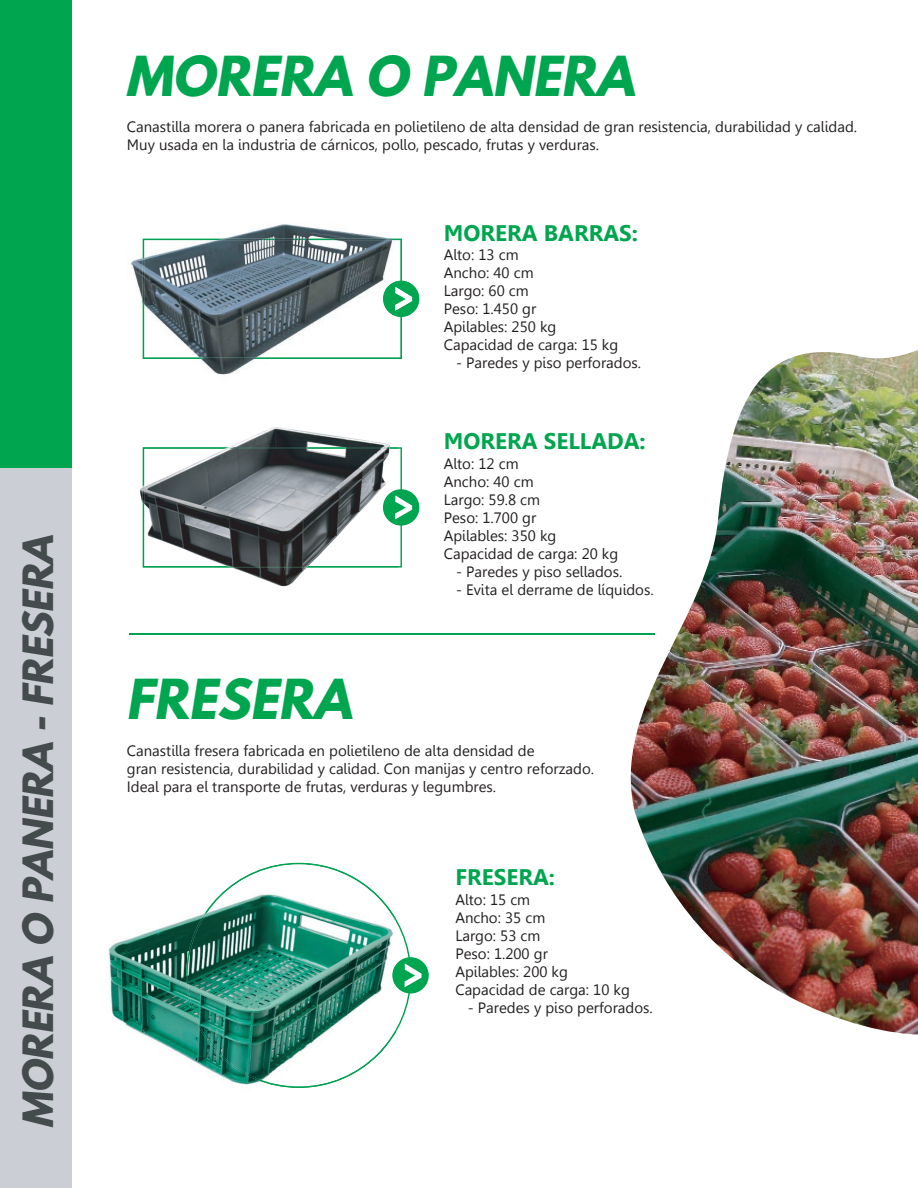
<style>
.page{position:relative;width:918px;height:1188px;background:#fff}
.page>*{position:absolute;margin:0;border:0;box-sizing:border-box;transform-origin:0 0}
.t1{font:italic 700 48.9px "League Spartan";color:#00a54f}
.t2{font:italic 700 37.05px "League Spartan";color:#434b4c}
.t3{font:700 22.5px "Leelawadee";color:#00a54f}
.t4{font:15px/18px "Leelawadee";color:#231f20}
</style>
<div class="page">
<img style="left:610px;top:350px;width:308px;height:684px">
<div style="left:0;top:0;width:72px;height:1188px;background:#00a54f"></div>
<div style="left:0;top:469px;width:72px;height:719px;background:#cbced5"></div>
<div style="left:383px;top:281px;width:36px;height:36px;background:#00a54f;border-radius:50%"></div>
<div style="left:383px;top:489px;width:36px;height:37px;background:#00a54f;border-radius:50%"></div>
<svg style="left:398px;top:447px;width:14px;height:121px"></svg>
<img style="left:139px;top:427px;width:252px;height:160px">
<img style="left:143px;top:447px;width:255px;height:121px">
<img style="left:383px;top:489px;width:15px;height:36px">
<img style="left:395px;top:495px;width:3px;height:24px">
<img style="left:131px;top:224px;width:274px;height:151px">
<img style="left:143px;top:239px;width:259px;height:120px">
<img style="left:383px;top:281px;width:28px;height:36px">
<img style="left:395px;top:287px;width:16px;height:24px">
<hr style="left:130px;top:634px;width:525px;height:1px;background:#00a152">
<div style="left:392px;top:957px;width:37px;height:37px;background:#00a54f;border-radius:50%"></div>
<svg style="left:405px;top:963px;width:17px;height:24px"></svg>
<img style="left:108px;top:862px;width:196px;height:195px">
<img style="left:186px;top:863px;width:210px;height:225px">
<img style="left:392px;top:965px;width:4px;height:21px">
<h2 class="t2" style="left:9px;top:1128px;width:603px;rotate:-90deg">MORERA O PANERA -FRESERA</h2>
<h1 class="t1" style="left:126px;top:38px;width:522px">MORERA O PANERA</h1>
<p class="t4" style="left:127px;top:118px;width:732px">Canastilla morera o panera fabricada en polietileno de alta densidad de gran resistencia, durabilidad y calidad.<br>Muy usada en la industria de cárnicos, pollo, pescado, frutas y verduras.</p>
<h3 class="t3" style="left:444px;top:220px;width:196px">MORERA BARRAS:</h3>
<p class="t4" style="left:444px;top:246px;width:176px">Alto: 13 cm<br>Ancho: 40 cm<br>Largo: 60 cm<br>Peso: 1.450 gr<br>Apilables: 250 kg<br>Capacidad de carga: 15 kg</p>
<p class="t4" style="left:456px;top:354px;width:187px">- Paredes y piso perforados.</p>
<h3 class="t3" style="left:444px;top:428px;width:203px">MORERA SELLADA:</h3>
<p class="t4" style="left:444px;top:455px;width:176px">Alto: 12 cm<br>Ancho: 40 cm<br>Largo: 59.8 cm<br>Peso: 1.700 gr<br>Apilables: 350 kg<br>Capacidad de carga: 20 kg</p>
<p class="t4" style="left:456px;top:563px;width:168px">- Paredes y piso sellados.</p>
<p class="t4" style="left:456px;top:581px;width:199px">- Evita el derrame de líquidos.</p>
<h1 class="t1" style="left:126px;top:661px;width:239px">FRESERA</h1>
<p class="t4" style="left:127px;top:741px;width:469px">Canastilla fresera fabricada en polietileno de alta densidad de<br>gran resistencia, durabilidad y calidad. Con manijas y centro reforzado.<br>Ideal para el transporte de frutas, verduras y legumbres.</p>
<h3 class="t3" style="left:455px;top:864px;width:101px">FRESERA:</h3>
<p class="t4" style="left:455px;top:891px;width:176px">Alto: 15 cm<br>Ancho: 35 cm<br>Largo: 53 cm<br>Peso: 1.200 gr<br>Apilables: 200 kg<br>Capacidad de carga: 10 kg</p>
<p class="t4" style="left:468px;top:999px;width:187px">- Paredes y piso perforados.</p>
</div>
